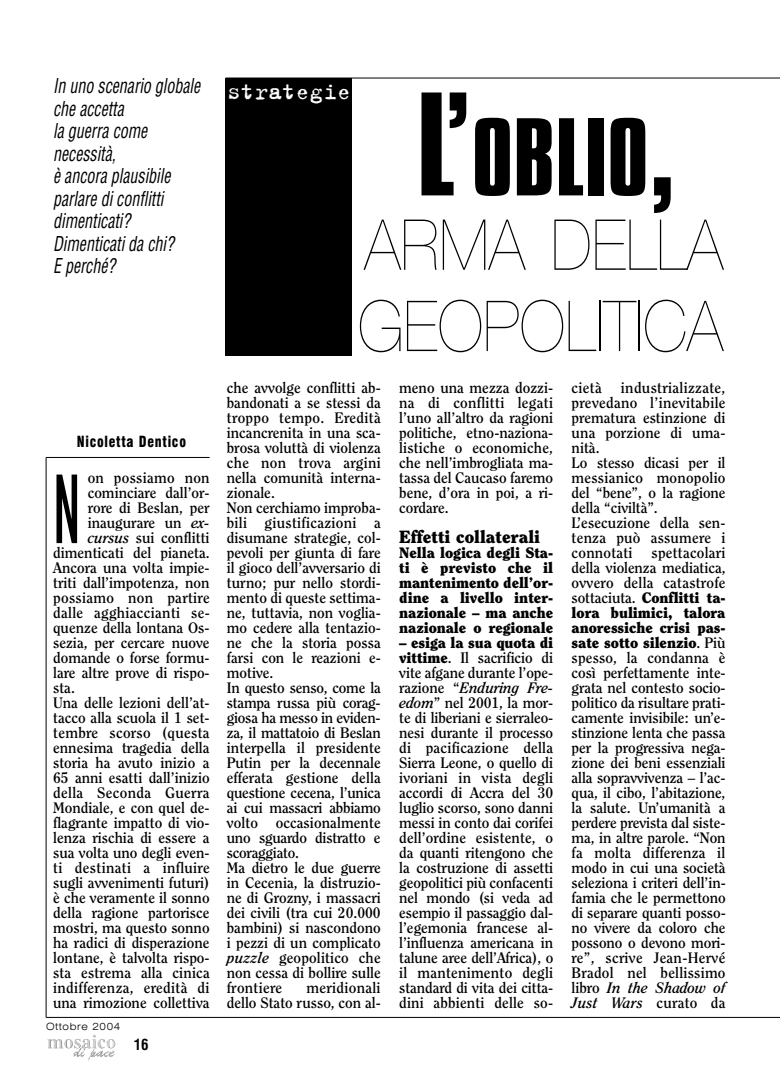
<style>
.page{position:relative;width:780px;height:1088px;background:#fff}
.page>*{position:absolute;margin:0;border:0;box-sizing:border-box;transform-origin:0 0}
.t1{font:95px "Compacta BT";color:#000;scale:1.14 1}
.t2{font:89.25px "Bureau Grotesque One One";color:#000}
.t3{font:200 70.25px/81.2px "Helvetica Neue";color:#000;scale:.9 1}
.t4{font:25px "Trixie Plain";color:#fff}
.t5{font:italic condensed 20px/22.5px "Helvetica";color:#000;scale:.8 1}
.t6{font:900 17.5px "Clearface IT Cby BT";color:#000}
.t7{font:700 15px/15px "Clearface IT Cby BT";color:#000;text-align:justify}
.t8{font:700 15px "Clearface IT Cby BT";letter-spacing:.02em;color:#000}
.t9{font:900 15px/15px "Clearface IT Cby BT";letter-spacing:-.005em;color:#000;text-align:justify}
.t10{font:900 condensed 15px "Swiss 721 BT";letter-spacing:.055em;color:#000;scale:.9 1}
.t11{font:700 condensed 15px "Swiss 721 BT";color:#000}
.t12{font:300 expanded 10px "Swiss 721 BT";letter-spacing:.065em;color:#000}
.s1{font-style:italic}
.s2{font-size:126.75px}
.s3{font-weight:900}
</style>
<div class="page">
<hr style="left:46px;top:457px;width:1px;height:560px;background:#000">
<hr style="left:225px;top:78px;width:555px;height:1px;background:#000">
<hr style="left:46px;top:1017px;width:734px;height:1px;background:#000">
<hr style="left:46px;top:457px;width:163px;height:1px;background:#000">
<div style="left:225px;top:78px;width:127px;height:277px;background:#000"></div>
<img style="left:47px;top:1034px;width:68px;height:26px">
<h3 class="t5" style="left:53px;top:75px;width:185px">In uno scenario globale che accetta<br>la guerra come necessità,<br>è ancora plausibile parlare di conflitti dimenticati?<br>Dimenticati da chi?<br>E perché?</h3>
<p class="t10" style="left:77px;top:435px;width:123px">Nicoletta Dentico</p>
<h2 class="t2" style="left:53px;top:460px;width:29px">N</h2>
<p class="t8" style="left:88px;top:472px;width:123px">on possiamo non</p>
<p class="t7" style="left:88px;top:486px;width:123px">cominciare dall’or-</p>
<p class="t7" style="left:88px;top:501px;width:123px">rore di Beslan, per</p>
<p class="t7" style="left:88px;top:516px;width:123px">inaugurare un <span class="s1">ex-</span></p>
<p class="t7" style="left:88px;top:531px;width:123px"><span class="s1">cursus</span> sui conflitti</p>
<p class="t7" style="left:53px;top:546px;width:158px">dimenticati del pianeta.</p>
<p class="t7" style="left:53px;top:561px;width:158px">Ancora una volta impie-</p>
<p class="t7" style="left:53px;top:576px;width:158px">triti dall’impotenza, non</p>
<p class="t8" style="left:53px;top:592px;width:158px">possiamo non partire</p>
<p class="t8" style="left:53px;top:607px;width:158px">dalle agghiaccianti se-</p>
<p class="t7" style="left:53px;top:621px;width:158px">quenze della lontana Os-</p>
<p class="t7" style="left:53px;top:636px;width:158px">sezia, per cercare nuove</p>
<p class="t7" style="left:53px;top:651px;width:158px">domande o forse formu-</p>
<p class="t7" style="left:53px;top:666px;width:158px">lare altre prove di rispo-</p>
<p class="t7" style="left:53px;top:681px;width:23px">sta.</p>
<p class="t7" style="left:53px;top:696px;width:158px">Una delle lezioni dell’at-</p>
<p class="t7" style="left:53px;top:711px;width:158px">tacco alla scuola il 1 set-</p>
<p class="t8" style="left:53px;top:727px;width:158px">tembre scorso (questa</p>
<p class="t7" style="left:53px;top:741px;width:158px">ennesima tragedia della</p>
<p class="t7" style="left:53px;top:756px;width:158px">storia ha avuto inizio a</p>
<p class="t7" style="left:53px;top:771px;width:158px">65 anni esatti dall’inizio</p>
<p class="t8" style="left:53px;top:787px;width:158px">della Seconda Guerra</p>
<p class="t7" style="left:53px;top:801px;width:158px">Mondiale, e con quel de-</p>
<p class="t7" style="left:53px;top:816px;width:158px">flagrante impatto di vio-</p>
<p class="t7" style="left:53px;top:831px;width:158px">lenza rischia di essere a</p>
<p class="t7" style="left:53px;top:846px;width:158px">sua volta uno degli even-</p>
<p class="t8" style="left:53px;top:862px;width:158px">ti destinati a influire</p>
<p class="t7" style="left:53px;top:876px;width:158px">sugli avvenimenti futuri)</p>
<p class="t7" style="left:53px;top:891px;width:158px">è che veramente il sonno</p>
<p class="t7" style="left:53px;top:906px;width:158px">della ragione partorisce</p>
<p class="t7" style="left:53px;top:921px;width:158px">mostri, ma questo sonno</p>
<p class="t7" style="left:53px;top:936px;width:158px">ha radici di disperazione</p>
<p class="t7" style="left:53px;top:951px;width:158px">lontane, è talvolta rispo-</p>
<p class="t7" style="left:53px;top:966px;width:158px">sta estrema alla cinica</p>
<p class="t8" style="left:53px;top:982px;width:158px">indifferenza, eredità di</p>
<p class="t7" style="left:53px;top:996px;width:158px">una rimozione collettiva</p>
<p class="t12" style="left:46px;top:1023px;width:76px">Ottobre 2004</p>
<p class="t11" style="left:134px;top:1038px;width:16px">16</p>
<h3 class="t4" style="left:227px;top:76px;width:125px">strategie</h3>
<h1 class="t1" style="left:416px;top:118px;width:229px"><span class="s2">L’</span>OBLIO<span class="s2">,</span></h1>
<h3 class="t3" style="left:358px;top:210px;width:407px">ARMA DELLA<br>GEOPOLITICA</h3>
<p class="t7" style="left:227px;top:381px;width:155px;text-align:left">che avvolge conflitti ab&shy;bandonati a se stessi da troppo tempo. Eredità incancrenita in una sca&shy;brosa voluttà di violenza che non trova argini nella comunità interna&shy;zionale.<br>Non cerchiamo improba&shy;bili giustificazioni a disumane strategie, col&shy;pevoli per giunta di fare il gioco dell’avversario di turno; pur nello stordi&shy;mento di queste settima&shy;ne, tuttavia, non voglia&shy;mo cedere alla tentazio&shy;ne che la storia possa farsi con le reazioni e&shy;motive.<br>In questo senso, come la stampa russa più corag&shy;giosa ha messo in eviden&shy;za, il mattatoio di Beslan interpella il presidente<br>Putin per la decennale efferata gestione della questione cecena, l’unica ai cui massacri abbiamo volto occasionalmente uno sguardo distratto e scoraggiato.<br>Ma dietro le due guerre in Cecenia, la distruzio&shy;ne di Grozny, i massacri dei civili (tra cui 20.000 bambini) si nascondono i pezzi di un complicato <span class="s1">puzzle</span> geopolitico che non cessa di bollire sulle frontiere</p>
<p class="t7" style="left:227px;top:981px;width:155px;text-align:right">meridionali<br>dello Stato russo, con al-</p>
<p class="t7" style="left:399px;top:381px;width:155px">meno una mezza dozzi&shy;na di conflitti legati l’uno all’altro da ragioni politiche, etno-naziona&shy;listiche o economiche, che nell’imbrogliata ma&shy;tassa del Caucaso faremo bene, d’ora in poi, a ri&shy;cordare.</p>
<p class="t6" style="left:399px;top:530px;width:142px">Effetti collaterali</p>
<p class="t9" style="left:399px;top:546px;width:155px">Nella logica degli Sta&shy;ti è previsto che il mantenimento dell’or&shy;dine a livello inter&shy;nazionale – ma anche nazionale o regionale</p>
<p class="t7" style="left:399px;top:636px;width:156px"><span class="s3">– esiga la sua quota di vittime</span>. Il sacrificio di vite afgane durante l’ope&shy;razione “<span class="s1">Enduring Fre&shy;edom</span>” nel 2001, la mor&shy;te di liberiani e sierraleo&shy;nesi durante il processo di pacificazione della Sierra Leone, o quello di ivoriani in vista degli accordi di Accra del 30 luglio scorso, sono danni messi in conto dai corifei dell’ordine esistente, o da quanti ritengono che la costruzione di assetti geopolitici più confacenti nel mondo (si veda ad esempio il passaggio dal&shy;l’egemonia francese al&shy;l’influenza americana in talune aree dell’Africa), o il mantenimento degli standard di vita dei citta&shy;dini abbienti delle so-</p>
<p class="t7" style="left:571px;top:381px;width:155px;text-align:left;text-indent:49px">industrializzate, prevedano l’inevitabile prematura estinzione di una porzione di uma&shy;nità.<br>Lo stesso dicasi per il messianico monopolio del “bene”, o la ragione della “civiltà”.<br>L’esecuzione della sen&shy;tenza può assumere i connotati</p>
<p class="t7" style="left:571px;top:381px;width:32px">cietà</p>
<p class="t7" style="left:571px;top:546px;width:156px;text-indent:80px">spettacolari della violenza mediatica, ovvero della catastrofe sottaciuta. <span class="s3">Conflitti ta&shy;lora bulimici, talora anoressiche crisi pas&shy;sate sotto silenzio</span>. Più spesso, la condanna è così perfettamente inte&shy;grata nel contesto socio&shy;politico da risultare prati&shy;camente invisibile: un’e&shy;stinzione lenta che passa per la progressiva nega&shy;zione dei beni essenziali alla sopravvivenza – l’ac&shy;qua, il cibo, l’abitazione, la salute. Un’umanità a perdere prevista dal siste&shy;ma, in altre parole. “Non fa molta differenza il modo in cui una società seleziona i criteri dell’in&shy;famia che le permettono di separare quanti posso&shy;no vivere da coloro che possono o devono mori&shy;re”, scrive Jean-Hervé Bradol nel bellissimo libro <span class="s1">In the Shadow of Just Wars</span> curato da</p>
</div>
